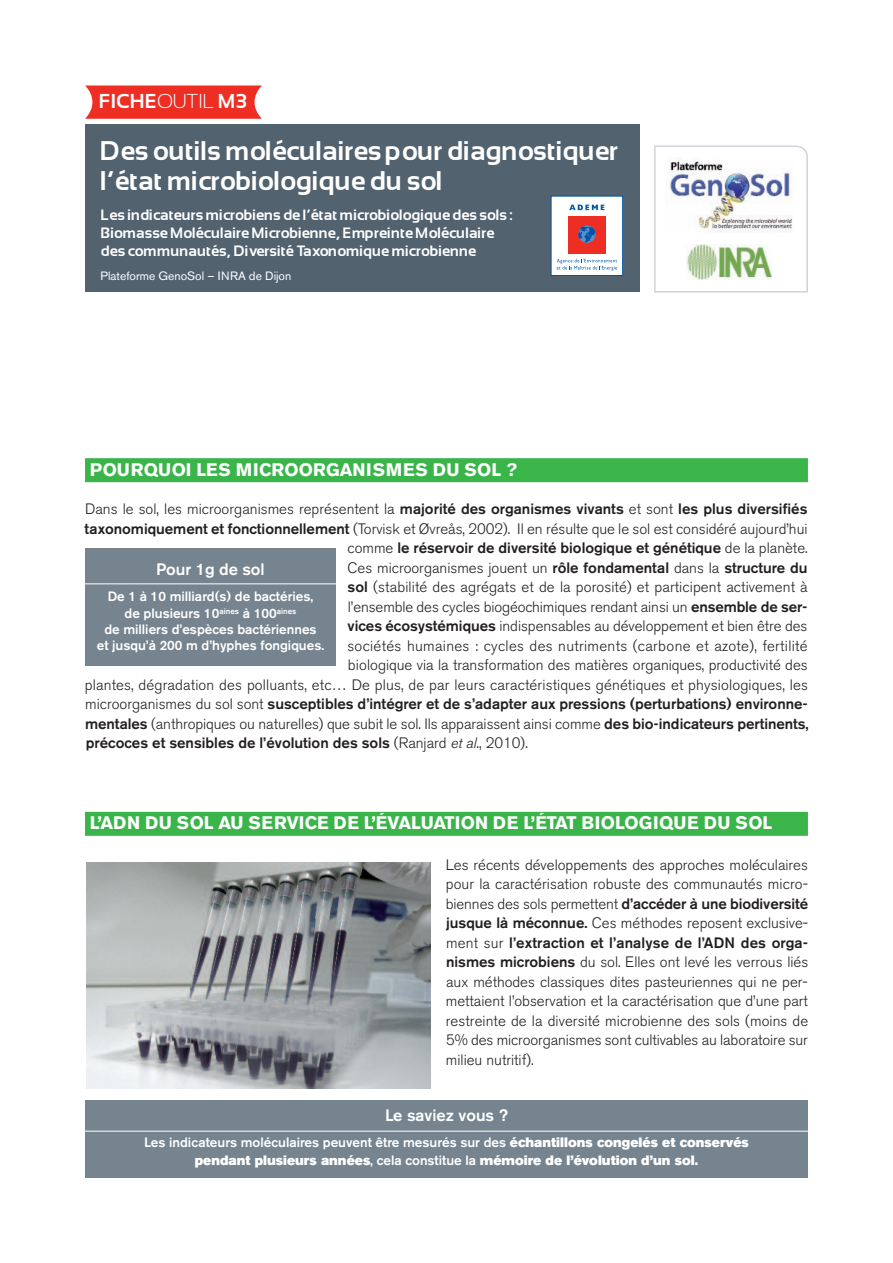
<style>
.page{position:relative;width:893px;height:1263px;background:#fff}
.page>*{position:absolute;margin:0;border:0;box-sizing:border-box;transform-origin:0 0}
.t1{font:700 27px/30px "Sansation";color:#fff}
.t2{font:700 20.1px "Sansation";color:#fff}
.t3{font:700 18px "Akzidenz Grotesk BE";letter-spacing:.01em;color:#fff}
.t4{font:500 16.5px "Akzidenz Grotesk BE";color:#fff}
.t5{font:300 15px/19.5px "Akzidenz Grotesk BE";color:#231f20;text-align:justify}
.t6{font:500 15px "Akzidenz Grotesk BE";color:#231f20}
.t7{font:700 15px/18px "Sansation";color:#fff}
.t8{font:300 15px "Akzidenz Grotesk BE";letter-spacing:.02em;color:#231f20}
.t9{font:500 13.5px/16.2px "Akzidenz Grotesk BE";color:#fff;text-align:center}
.t10{font:13.5px "Akzidenz Grotesk BE Super";color:#fff}
.t11{font:12px "Akzidenz Grotesk BE";color:#fff}
.s1{font-weight:300}
.s2{font-weight:500}
.s3{font-weight:300;font-style:italic}
.s4{font-family:"Akzidenz Grotesk BE Super";font-weight:400}
.s5{font-family:"Akzidenz Grotesk BE";font-weight:500}
</style>
<div class="page">
<div style="left:85px;top:458px;width:723px;height:24px;background:#3ab54a"></div>
<div style="left:85px;top:812px;width:723px;height:24px;background:#3ab54a"></div>
<div style="left:85px;top:548px;width:251px;height:117px;background:#76848f"></div>
<hr style="left:85px;top:583px;width:251px;height:1px;background:#fff">
<div style="left:85px;top:124px;width:554px;height:167px;background:#52626f"></div>
<svg style="left:654px;top:145px;width:154px;height:147px"></svg>
<div style="left:551px;top:196px;width:72px;height:79px;background:#fff"></div>
<div style="left:551px;top:196px;width:72px;height:80px;border:1px solid #0154a6"></div>
<div style="left:568px;top:216px;width:38px;height:37px;background:#ee2e22"></div>
<svg style="left:578px;top:226px;width:18px;height:17px"></svg>
<svg style="left:569px;top:205px;width:35px;height:5px"></svg>
<svg style="left:557px;top:259px;width:60px;height:12px"></svg>
<img style="left:686px;top:245px;width:85px;height:34px">
<img style="left:665px;top:157px;width:129px;height:76px">
<svg style="left:85px;top:86px;width:177px;height:33px;background:#ef3b30"></svg>
<img style="left:86px;top:863px;width:345px;height:226px">
<div style="left:85px;top:1101px;width:723px;height:77px;background:#76848f"></div>
<hr style="left:85px;top:1131px;width:723px;height:1px;background:#fff">
<h2 class="t2" style="left:100px;top:89px;width:149px">FICHE<span class="s1">OU TIL</span> M3</h2>
<h1 class="t1" style="left:102px;top:136px;width:519px">Des outils moléculaires pour diagnostiquer l’état microbiologique du sol</h1>
<p class="t7" style="left:102px;top:206px;width:414px">Les indicateurs microbiens de l’état microbiologique des sols :<br>Biomasse Moléculaire Microbienne, Empreinte Moléculaire des communautés, Diversité Taxonomique microbienne</p>
<p class="t11" style="left:101px;top:272px;width:192px">Plateforme GenoSol – INRA de Dijon</p>
<p class="t3" style="left:90px;top:462px;width:429px">POURQUOI LES MICROORGANISMES DU SOL ?</p>
<p class="t5" style="left:85px;top:500px;width:724px">Dans le sol, les microorganismes représentent la <span class="s2">majorité des organismes vivants</span> et sont <span class="s2">les plus diversifiés</span></p>
<p class="t5" style="left:85px;top:520px;width:724px"><span class="s2">taxonomiquement et fonctionnellement</span> (Torvisk et Øvreås, 2002). Il en résulte que le sol est considéré aujourd’hui</p>
<p class="t6" style="left:348px;top:543px;width:462px"><span class="s1">comme</span> le réservoir de diversité biologique et génétique <span class="s1">de la planète.</span></p>
<p class="t5" style="left:348px;top:559px;width:461px">Ces microorganismes jouent un <span class="s2">rôle fondamental</span> dans la <span class="s2">structure du</span></p>
<p class="t5" style="left:348px;top:578px;width:462px"><span class="s2">sol</span> (stabilité des agrégats et de la porosité) et participent activement à</p>
<p class="t5" style="left:348px;top:598px;width:461px">l’ensemble des cycles biogéochimiques rendant ainsi un <span class="s2">ensemble de ser-</span></p>
<p class="t5" style="left:348px;top:617px;width:461px"><span class="s2">vices écosystémiques</span> indispensables au développement et bien être des</p>
<p class="t8" style="left:347px;top:639px;width:462px">sociétés humaines : cycles des nutriments (carbone et azote), fertilité</p>
<p class="t5" style="left:348px;top:656px;width:462px">biologique via la transformation des matières organiques, productivité des</p>
<p class="t5" style="left:85px;top:676px;width:724px">plantes, dégradation des polluants, etc… De plus, de par leurs caractéristiques génétiques et physiologiques, les</p>
<p class="t6" style="left:85px;top:699px;width:724px"><span class="s1">microorganismes du sol sont</span> susceptibles d’intégrer et de s’adapter aux pressions (perturbations) environne-</p>
<p class="t5" style="left:85px;top:715px;width:725px"><span class="s2">mentales</span> (anthropiques ou naturelles) que subit le sol. Ils apparaissent ainsi comme <span class="s2">des bio-indicateurs pertinents,</span></p>
<p class="t6" style="left:86px;top:738px;width:444px">précoces et sensibles de l’évolution des sols <span class="s1">(Ranjard</span> <span class="s3">et al</span><span class="s1">., 2010).</span></p>
<p class="t4" style="left:156px;top:564px;width:110px">Pour 1g de sol</p>
<p class="t9" style="left:97px;top:590px;width:229px">De 1 à 10 milliard(s) de bactéries,<br>de plusieurs 10<sup>aines</sup> à 100<sup>aines<br></sup>de milliers d’espèces bactériennes et jusqu’à 200 m d’hyphes fongiques.</p>
<p class="t3" style="left:90px;top:816px;width:684px">L’ADN DU SOL AU SERVICE DE L’ÉVALUATION DE L’ÉTAT BIOLOGIQUE DU SOL</p>
<p class="t5" style="left:446px;top:856px;width:364px">Les récents développements des approches moléculaires pour la caractérisation robuste des communautés micro&shy;biennes des sols permettent <span class="s2">d’accéder à une biodiversité jusque là méconnue.</span> Ces méthodes reposent exclusive&shy;ment sur <span class="s2">l’extraction et l’analyse de l’ADN des orga&shy;nismes microbiens</span> du sol. Elles ont levé les verrous liés aux méthodes classiques dites pasteuriennes qui ne per&shy;mettaient l’observation et la caractérisation que d’une part restreinte de la diversité microbienne des sols (moins de 5% des microorganismes sont cultivables au laboratoire sur milieu nutritif).</p>
<p class="t4" style="left:385px;top:1110px;width:124px">Le saviez vous ?</p>
<p class="t9" style="left:144px;top:1136px;width:606px">Les indicateurs moléculaires peuvent être mesurés sur des <span class="s4">échantillons congelés et conservés</span></p>
<p class="t10" style="left:195px;top:1155px;width:505px">pendant plusieurs années<span class="s5">, cela constitue la</span> mémoire de l’évolution d’un sol.</p>
</div>
